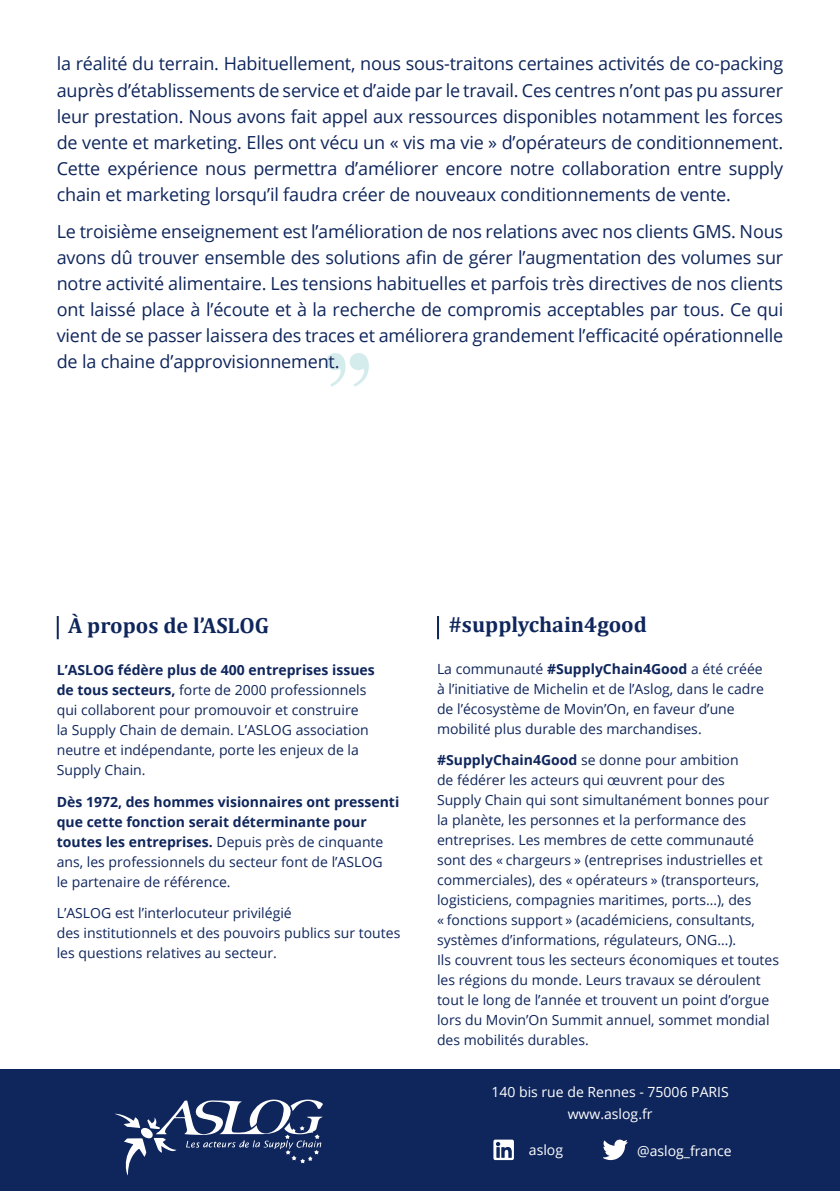
<style>
.page{position:relative;width:840px;height:1191px;background:#fff}
.page>*{position:absolute;margin:0;border:0;box-sizing:border-box;transform-origin:0 0}
.t1{font:700 22px "Cambria";color:#0f265c}
.t2{font:18px/26px "Open Sans";letter-spacing:-.01em;color:#0f265c;text-align:justify}
.t3{font:14px/20px "Open Sans";color:#0f265c}
.t4{font:700 14px/20px "Open Sans";color:#0f265c}
.t5{font:14px/22px "Open Sans";color:#fff;text-align:center}
.s1{font-weight:700}
.s2{font-weight:400}
</style>
<div class="page">
<div style="left:0;top:1069px;width:839px;height:122px;background:#0f265c"></div>
<svg style="left:115px;top:1099px;width:208px;height:76px"></svg>
<hr style="left:57px;top:616px;width:2px;height:23px;background:#0f265c">
<hr style="left:437px;top:616px;width:2px;height:23px;background:#0f265c">
<svg style="left:603px;top:1139px;width:24px;height:21px"></svg>
<svg style="left:493px;top:1139px;width:20px;height:21px"></svg>
<svg style="left:326px;top:353px;width:43px;height:34px"></svg>
<p class="t2" style="left:57px;top:50px;width:727px">la réalité du terrain. Habituellement, nous sous-traitons certaines activités de co-packing auprès d’établissements de service et d’aide par le travail. Ces centres n’ont pas pu assurer leur prestation. Nous avons fait appel aux ressources disponibles notamment les forces de vente et marketing. Elles ont vécu un « vis ma vie » d’opérateurs de conditionnement.<br>Cette expérience nous permettra d’améliorer encore notre collaboration entre supply chain et marketing lorsqu’il faudra créer de nouveaux conditionnements de vente.</p>
<p class="t2" style="left:57px;top:218px;width:727px">Le troisième enseignement est l’amélioration de nos relations avec nos clients GMS. Nous avons dû trouver ensemble des solutions afin de gérer l’augmentation des volumes sur notre activité alimentaire. Les tensions habituelles et parfois très directives de nos clients ont laissé place à l’écoute et à la recherche de compromis acceptables par tous. Ce qui vient de se passer laissera des traces et améliorera grandement l’efficacité opérationnelle de la chaine d’approvisionnement.</p>
<h1 class="t1" style="left:68px;top:610px;width:202px">À propos de l’ASLOG</h1>
<p class="t3" style="left:57px;top:659px;width:319px"><span class="s1">L’ASLOG fédère plus de 400 entreprises issues de tous secteurs,</span> forte de 2000 professionnels qui collaborent pour promouvoir et construire<br>la Supply Chain de demain. L’ASLOG association neutre et indépendante, porte les enjeux de la Supply Chain.</p>
<p class="t4" style="left:57px;top:791px;width:344px">Dès 1972, des hommes visionnaires ont pressenti que cette fonction serait déterminante pour toutes les entreprises. <span class="s2">Depuis près de cinquante ans, les professionnels du secteur font de l’ASLOG<br>le partenaire de référence.</span></p>
<p class="t3" style="left:57px;top:902px;width:345px">L’ASLOG est l’interlocuteur privilégié<br>des institutionnels et des pouvoirs publics sur toutes les questions relatives au secteur.</p>
<h1 class="t1" style="left:448px;top:609px;width:200px">#supplychain4good</h1>
<p class="t3" style="left:437px;top:658px;width:328px">La communauté <span class="s1">#SupplyChain4Good</span> a été créée à l’initiative de Michelin et de l’Aslog, dans le cadre de l’écosystème de Movin’On, en faveur d’une mobilité plus durable des marchandises.</p>
<p class="t3" style="left:437px;top:750px;width:343px"><span class="s1">#SupplyChain4Good</span> se donne pour ambition<br>de fédérer les acteurs qui œuvrent pour des<br>Supply Chain qui sont simultanément bonnes pour la planète, les personnes et la performance des entreprises. Les membres de cette communauté sont des « chargeurs » (entreprises industrielles et commerciales), des « opérateurs » (transporteurs, logisticiens, compagnies maritimes, ports…), des<br>« fonctions support » (académiciens, consultants, systèmes d’informations, régulateurs, ONG…).<br>Ils couvrent tous les secteurs économiques et toutes les régions du monde. Leurs travaux se déroulent tout le long de l’année et trouvent un point d’orgue lors du Movin’On Summit annuel, sommet mondial des mobilités durables.</p>
<p class="t5" style="left:491px;top:1081px;width:239px">140 bis rue de Rennes - 75006 PARIS www.aslog.fr</p>
<p class="t5" style="left:528px;top:1138px;width:36px">aslog</p>
<p class="t5" style="left:636px;top:1139px;width:96px">@aslog_france</p>
</div>
